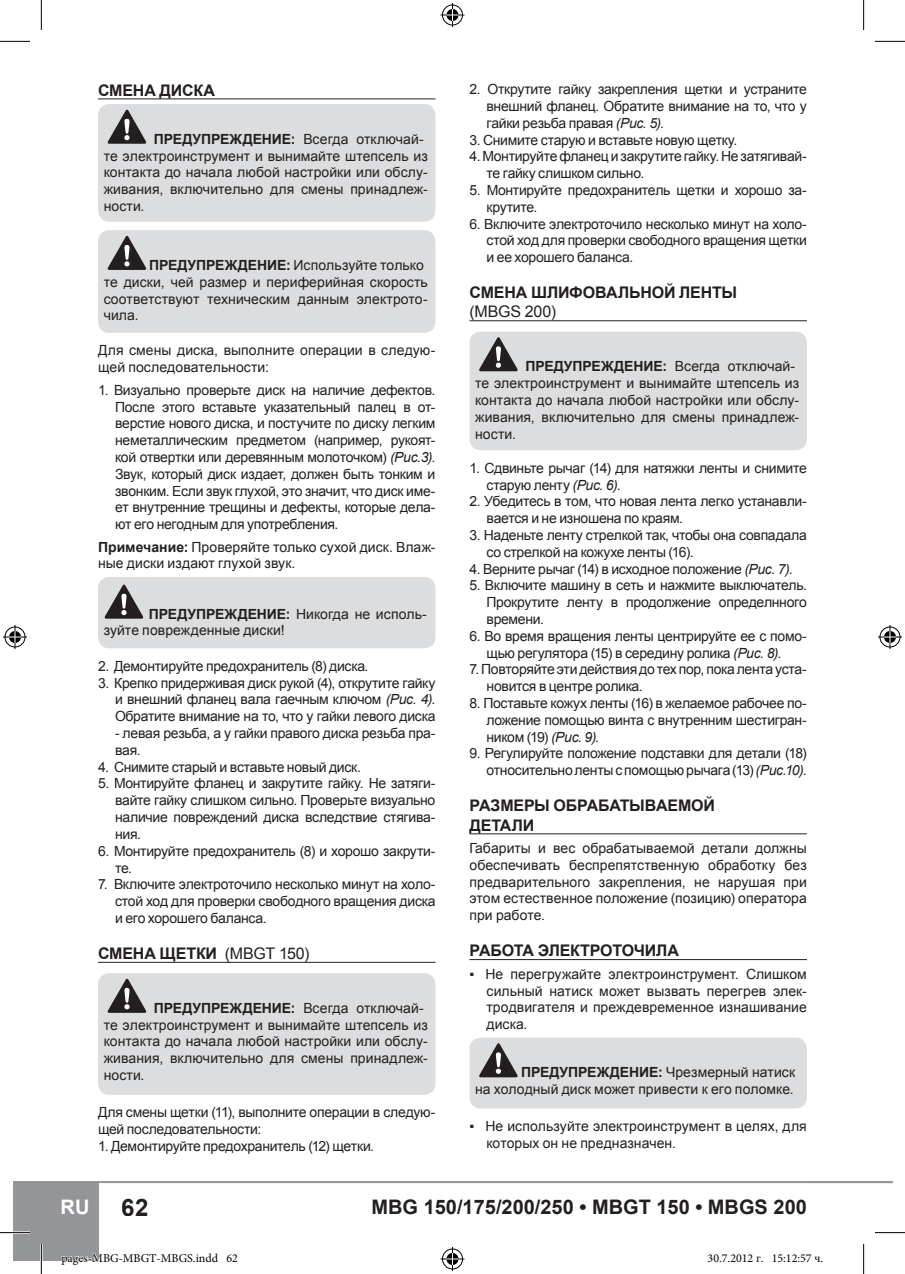
<style>
.page{position:relative;width:905px;height:1274px;background:#fff}
.page>*{position:absolute;margin:0;border:0;box-sizing:border-box;transform-origin:0 0}
.t1{font:700 24px "Arial";color:#231f20}
.t2{font:700 20px "Arial";color:#231f20}
.t3{font:700 20px "Arial";color:#fff}
.title-underline{font:700 16px/19.2px "Arial";letter-spacing:-.01em;color:#231f20}
.bullets{font:14px/16.8px "Arial";letter-spacing:-.02em;color:#231f20;text-align:justify}
.bullets-2{font:14px/16.8px "Arial";letter-spacing:.005em;color:#231f20}
.contents-dots{font:14px/16.8px "Arial";letter-spacing:.005em;color:#231f20}
.t4{font:12px "Minion Pro";color:#000}
.s1{font-weight:700}
.s2{font-style:italic}
.s3{font-weight:400}
</style>
<div class="page">
<div style="left:13px;top:1180px;width:85px;height:80px;background:#939598"></div>
<hr style="left:84px;top:1180px;width:808px;height:2px;background:#939598">
<hr style="left:98px;top:98px;width:337px;height:1px;background:#231f20">
<hr style="left:98px;top:961px;width:337px;height:1px;background:#231f20">
<div style="left:98px;top:104px;width:337px;height:118px;background:#dcdddf;border-radius:11px"></div>
<svg style="left:108px;top:110px;width:38px;height:34px"></svg>
<div style="left:98px;top:230px;width:337px;height:103px;background:#dcdddf;border-radius:11px"></div>
<svg style="left:108px;top:236px;width:38px;height:34px"></svg>
<div style="left:98px;top:577px;width:337px;height:71px;background:#dcdddf;border-radius:11px"></div>
<svg style="left:105px;top:584px;width:38px;height:34px"></svg>
<div style="left:98px;top:973px;width:337px;height:121px;background:#dcdddf;border-radius:11px"></div>
<svg style="left:108px;top:978px;width:38px;height:34px"></svg>
<hr style="left:469px;top:320px;width:338px;height:1px;background:#231f20">
<hr style="left:469px;top:833px;width:338px;height:1px;background:#231f20">
<hr style="left:469px;top:959px;width:338px;height:1px;background:#231f20">
<div style="left:469px;top:331px;width:338px;height:119px;background:#dcdddf;border-radius:11px"></div>
<svg style="left:479px;top:337px;width:38px;height:34px"></svg>
<div style="left:469px;top:1037px;width:338px;height:71px;background:#dcdddf;border-radius:11px"></div>
<svg style="left:479px;top:1043px;width:38px;height:34px"></svg>
<hr style="left:0;top:1231px;width:30px;height:2px;background:#fff">
<hr style="left:40px;top:1243px;width:3px;height:30px;background:#fff">
<hr style="left:0;top:41px;width:30px;height:1px;background:#000">
<hr style="left:875px;top:41px;width:30px;height:1px;background:#000">
<hr style="left:0;top:1232px;width:30px;height:1px;background:#000">
<hr style="left:875px;top:1232px;width:30px;height:1px;background:#000">
<hr style="left:41px;top:0;width:1px;height:30px;background:#000">
<hr style="left:41px;top:1243px;width:1px;height:30px;background:#000">
<hr style="left:863px;top:0;width:1px;height:30px;background:#000">
<hr style="left:863px;top:1243px;width:1px;height:30px;background:#000">
<svg style="left:440px;top:3px;width:24px;height:24px"></svg>
<svg style="left:440px;top:1247px;width:24px;height:23px"></svg>
<svg style="left:3px;top:625px;width:24px;height:24px"></svg>
<svg style="left:878px;top:625px;width:24px;height:24px"></svg>
<svg style="left:61px;top:1189px;width:38px;height:72px"></svg>
<p class="title-underline" style="left:98px;top:81px;width:119px">СМЕНА ДИСКА</p>
<p class="bullets-2" style="left:104px;top:130px;width:326px;text-indent:50px"><span class="s1">ПРЕДУПРЕЖДЕНИЕ:</span> Всегда отключай&shy;те электроинструмент и вынимайте штепсель из контакта до начала любой настройки или обслу&shy;живания, включительно для смены принадлеж&shy;ности.</p>
<p class="bullets-2" style="left:104px;top:257px;width:326px;text-indent:45px"><span class="s1">ПРЕДУПРЕЖДЕНИЕ:</span> Используйте только те диски, чей размер и периферийная скорость соответствуют техническим данным электрото&shy;чила.</p>
<p class="contents-dots" style="left:98px;top:342px;width:339px">Для смены диска, выполните операции в следую&shy;щей последовательности:</p>
<p class="bullets" style="left:115px;top:381px;width:322px;text-indent:-17px">1. Визуально проверьте диск на наличие дефектов.<br>После этого вставьте указательный палец в от&shy;верстие нового диска, и постучите по диску легким неметаллическим предметом (например, рукоят&shy;кой отвертки или деревянным молоточком) <span class="s2">(Рис.3)</span>.<br>Звук, который диск издает, должен быть тонким и звонким. Если звук глухой, это значит, что диск име&shy;ет внутренние трещины и дефекты, которые дела&shy;ют его негодным для употребления.</p>
<p class="contents-dots" style="left:98px;top:538px;width:339px"><span class="s1">Примечание:</span> Проверяйте только сухой диск. Влаж&shy;ные диски издают глухой звук.</p>
<p class="bullets-2" style="left:104px;top:605px;width:324px;text-indent:45px"><span class="s1">ПРЕДУПРЕЖДЕНИЕ:</span> Никогда не исполь&shy;зуйте поврежденные диски!</p>
<p class="bullets" style="left:98px;top:657px;width:272px">2. Демонтируйте предохранитель (8) диска.</p>
<p class="bullets" style="left:115px;top:674px;width:322px;text-indent:-17px">3. Крепко придерживая диск рукой (4), открутите гайку и внешний фланец вала гаечным ключом <span class="s2">(Рис. 4)</span>.<br>Обратите внимание на то, что у гайки левого диска</p>
<p class="bullets" style="left:115px;top:724px;width:322px">- левая резьба, а у гайки правого диска резьба пра&shy;вая.</p>
<p class="bullets" style="left:98px;top:758px;width:264px">4. Снимите старый и вставьте новый диск.</p>
<p class="bullets" style="left:115px;top:775px;width:322px;text-indent:-17px">5. Монтируйте фланец и закрутите гайку. Не затяги&shy;вайте гайку слишком сильно. Проверьте визуально наличие повреждений диска вследствие стягива&shy;ния.</p>
<p class="bullets" style="left:115px;top:842px;width:322px;text-indent:-17px">6. Монтируйте предохранитель (8) и хорошо закрути&shy;те.</p>
<p class="bullets" style="left:115px;top:876px;width:322px;text-indent:-17px">7. Включите электроточило несколько минут на холо&shy;стой ход для проверки свободного вращения диска и его хорошего баланса.</p>
<p class="title-underline" style="left:98px;top:944px;width:213px">СМЕНА ЩЕТКИ <span class="s3">(MBGT 150)</span></p>
<p class="bullets-2" style="left:104px;top:999px;width:326px;text-indent:50px"><span class="s1">ПРЕДУПРЕЖДЕНИЕ:</span> Всегда отключай&shy;те электроинструмент и вынимайте штепсель из контакта до начала любой настройки или обслу&shy;живания, включительно для смены принадлеж&shy;ности.</p>
<p class="bullets" style="left:98px;top:1103px;width:339px">Для смены щетки (11), выполните операции в следую&shy;щей последовательности:</p>
<p class="bullets" style="left:98px;top:1137px;width:278px">1. Демонтируйте предохранитель (12) щетки.</p>
<p class="bullets" style="left:486px;top:81px;width:322px;text-indent:-17px">2. Открутите гайку закрепления щетки и устраните внешний фланец. Обратите внимание на то, что у гайки резьба правая <span class="s2">(Рис. 5).</span></p>
<p class="bullets" style="left:469px;top:131px;width:269px">3. Снимите старую и вставьте новую щетку.</p>
<p class="bullets" style="left:486px;top:148px;width:322px;text-indent:-17px">4. Монтируйте фланец и закрутите гайку. Не затягивай&shy;те гайку слишком сильно.</p>
<p class="bullets" style="left:486px;top:182px;width:322px;text-indent:-17px">5. Монтируйте предохранитель щетки и хорошо за&shy;крутите.</p>
<p class="bullets" style="left:486px;top:215px;width:322px;text-indent:-17px">6. Включите электроточило несколько минут на холо&shy;стой ход для проверки свободного вращения щетки и ее хорошего баланса.</p>
<p class="title-underline" style="left:469px;top:283px;width:269px">СМЕНА ШЛИФОВАЛЬНОЙ ЛЕНТЫ <span class="s3">(MBGS 200)</span></p>
<p class="bullets-2" style="left:475px;top:358px;width:326px;text-indent:50px"><span class="s1">ПРЕДУПРЕЖДЕНИЕ:</span> Всегда отключай&shy;те электроинструмент и вынимайте штепсель из контакта до начала любой настройки или обслу&shy;живания, включительно для смены принадлеж&shy;ности.</p>
<p class="bullets" style="left:486px;top:459px;width:322px;text-indent:-17px">1. Сдвиньте рычаг (14) для натяжки ленты и снимите старую ленту <span class="s2">(Рис. 6).</span></p>
<p class="bullets" style="left:486px;top:493px;width:322px;text-indent:-17px">2. Убедитесь в том, что новая лента легко устанавли&shy;вается и не изношена по краям.</p>
<p class="bullets" style="left:486px;top:526px;width:322px;text-indent:-17px">3. Наденьте ленту стрелкой так, чтобы она совпадала со стрелкой на кожухе ленты (16).</p>
<p class="bullets" style="left:469px;top:560px;width:325px">4. Верните рычаг (14) в исходное положение <span class="s2">(Рис. 7).</span></p>
<p class="bullets" style="left:486px;top:577px;width:322px;text-indent:-17px">5. Включите машину в сеть и нажмите выключатель.<br>Прокрутите ленту в продолжение определнного времени.</p>
<p class="bullets" style="left:469px;top:627px;width:339px;text-align:center">6. Во время вращения ленты центрируйте ее с помо&shy;щью регулятора (15) в середину ролика <span class="s2">(Рис. 8).</span></p>
<p class="bullets" style="left:486px;top:661px;width:322px;text-indent:-17px">7. Повторяйте эти действия до тех пор, пока лента уста&shy;новится в центре ролика.</p>
<p class="bullets" style="left:486px;top:694px;width:322px;text-indent:-17px">8. Поставьте кожух ленты (16) в желаемое рабочее по&shy;ложение помощью винта с внутренним шестигран&shy;ником (19) <span class="s2">(Рис. 9).</span></p>
<p class="bullets" style="left:469px;top:745px;width:339px;text-align:right">9. Регулируйте положение подставки для детали (18) относительнолентыспомощьюрычага(13)<span class="s2">(Рис.10).</span></p>
<p class="title-underline" style="left:469px;top:796px;width:247px">РАЗМЕРЫ ОБРАБАТЫВАЕМОЙ<br>ДЕТАЛИ</p>
<p class="contents-dots" style="left:469px;top:839px;width:339px;text-align:justify">Габариты и вес обрабатываемой детали должны обеспечивать беспрепятственную обработку без предварительного закрепления, не нарушая при этом естественное положение (позицию) оператора при работе.</p>
<p class="title-underline" style="left:469px;top:941px;width:211px">РАБОТА ЭЛЕКТРОТОЧИЛА</p>
<p class="bullets" style="left:486px;top:965px;width:322px;text-indent:-17px">▪ Не перегружайте электроинструмент. Слишком сильный натиск может вызвать перегрев элек&shy;тродвигателя и преждевременное изнашивание диска.</p>
<p class="bullets-2" style="left:475px;top:1064px;width:321px;text-align:right"><span class="s1">ПРЕДУПРЕЖДЕНИЕ:</span> Чрезмерный натиск<br>на холодный диск может привести к его поломке.</p>
<p class="bullets-2" style="left:486px;top:1117px;width:322px;text-indent:-17px">▪ Не используйте электроинструмент в целях, для которых он не предназначен.</p>
<h2 class="t3" style="left:61px;top:1193px;width:30px">RU</h2>
<h1 class="t1" style="left:122px;top:1190px;width:28px">62</h1>
<h2 class="t2" style="left:371px;top:1193px;width:437px">MBG 150/175/200/250 • MBGT 150 • MBGS 200</h2>
<p class="t4" style="left:61px;top:1249px;width:178px">pages-MBG-MBGT-MBGS.indd 62</p>
<p class="t4" style="left:707px;top:1249px;width:117px">30.7.2012 г. 15:12:57 ч.</p>
</div>
